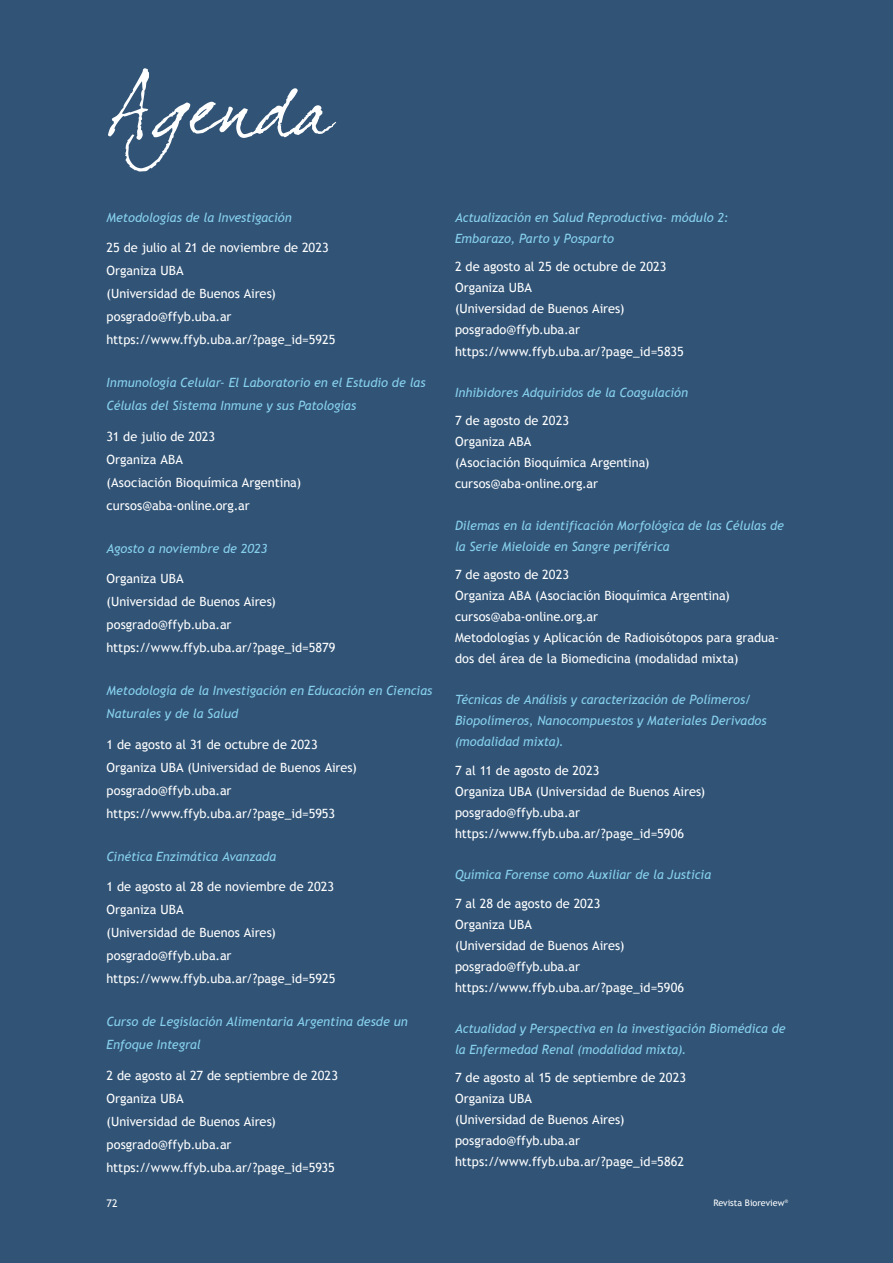
<style>
.page{position:relative;width:893px;height:1263px;background:#305376}
.page>*{position:absolute;margin:0;border:0;box-sizing:border-box;transform-origin:0 0}
.t1{font:12.75px/21px "Trebuchet MS";color:#fff}
.t2{font:italic 12.75px/21px "Trebuchet MS";letter-spacing:-.005em;color:#87d0ed}
.t3{font:10.5px "Trebuchet MS";color:#fff}
.t4{font:9px "Trebuchet MS";color:#fff}
</style>
<div class="page">
<svg style="left:109px;top:68px;width:227px;height:103px"></svg>
<p class="t2" style="left:106px;top:207px;width:187px">Metodologías de la Investigación</p>
<p class="t1" style="left:106px;top:237px;width:230px;line-height:23px">25 de julio al 21 de noviembre de 2023<br>Organiza UBA<br>(Universidad de Buenos Aires) posgrado@ffyb.uba.ar https://www.ffyb.uba.ar/?page_id=5925</p>
<p class="t2" style="left:106px;top:372px;width:321px;line-height:23px">Inmunología Celular- El Laboratorio en el Estudio de las<br>Células del Sistema Inmune y sus Patologías</p>
<p class="t1" style="left:106px;top:425px;width:196px;line-height:23px">31 de julio de 2023<br>Organiza ABA<br>(Asociación Bioquímica Argentina) cursos@aba-online.org.ar</p>
<p class="t2" style="left:106px;top:538px;width:162px">Agosto a noviembre de 2023</p>
<p class="t1" style="left:106px;top:568px;width:231px;line-height:23px">Organiza UBA<br>(Universidad de Buenos Aires) posgrado@ffyb.uba.ar https://www.ffyb.uba.ar/?page_id=5879</p>
<p class="t2" style="left:106px;top:680px;width:327px;line-height:23px">Metodología de la Investigación en Educación en Ciencias<br>Naturales y de la Salud</p>
<p class="t1" style="left:106px;top:733px;width:252px;line-height:23px">1 de agosto al 31 de octubre de 2023<br>Organiza UBA (Universidad de Buenos Aires) posgrado@ffyb.uba.ar https://www.ffyb.uba.ar/?page_id=5953</p>
<p class="t2" style="left:106px;top:846px;width:171px">Cinética Enzimática Avanzada</p>
<p class="t1" style="left:106px;top:875px;width:230px;line-height:23px">1 de agosto al 28 de noviembre de 2023<br>Organiza UBA<br>(Universidad de Buenos Aires) posgrado@ffyb.uba.ar https://www.ffyb.uba.ar/?page_id=5925</p>
<p class="t2" style="left:106px;top:1010px;width:303px;line-height:23px">Curso de Legislación Alimentaria Argentina desde un<br>Enfoque Integral</p>
<p class="t1" style="left:106px;top:1064px;width:233px;line-height:23px">2 de agosto al 27 de septiembre de 2023<br>Organiza UBA<br>(Universidad de Buenos Aires) posgrado@ffyb.uba.ar https://www.ffyb.uba.ar/?page_id=5935</p>
<p class="t2" style="left:455px;top:207px;width:275px">Actualización en Salud Reproductiva- módulo 2:<br>Embarazo, Parto y Posparto</p>
<p class="t1" style="left:455px;top:257px;width:230px">2 de agosto al 25 de octubre de 2023<br>Organiza UBA<br>(Universidad de Buenos Aires) posgrado@ffyb.uba.ar https://www.ffyb.uba.ar/?page_id=5835</p>
<p class="t2" style="left:455px;top:382px;width:235px">Inhibidores Adquiridos de la Coagulación</p>
<p class="t1" style="left:455px;top:410px;width:196px">7 de agosto de 2023<br>Organiza ABA<br>(Asociación Bioquímica Argentina) cursos@aba-online.org.ar</p>
<p class="t2" style="left:455px;top:515px;width:331px">Dilemas en la identificación Morfológica de las Células de la Serie Mieloide en Sangre periférica</p>
<p class="t1" style="left:455px;top:564px;width:326px">7 de agosto de 2023<br>Organiza ABA (Asociación Bioquímica Argentina) cursos@aba-online.org.ar<br>Metodologías y Aplicación de Radioisótopos para gradua&shy;dos del área de la Biomedicina (modalidad mixta)</p>
<p class="t2" style="left:455px;top:689px;width:313px">Técnicas de Análisis y caracterización de Polímeros/<br>Biopolímeros, Nanocompuestos y Materiales Derivados (modalidad mixta).</p>
<p class="t1" style="left:455px;top:760px;width:252px">7 al 11 de agosto de 2023<br>Organiza UBA (Universidad de Buenos Aires) posgrado@ffyb.uba.ar https://www.ffyb.uba.ar/?page_id=5906</p>
<p class="t2" style="left:455px;top:864px;width:258px">Química Forense como Auxiliar de la Justicia</p>
<p class="t1" style="left:455px;top:893px;width:231px">7 al 28 de agosto de 2023<br>Organiza UBA<br>(Universidad de Buenos Aires) posgrado@ffyb.uba.ar https://www.ffyb.uba.ar/?page_id=5906</p>
<p class="t2" style="left:455px;top:1018px;width:332px">Actualidad y Perspectiva en la investigación Biomédica de la Enfermedad Renal (modalidad mixta).</p>
<p class="t1" style="left:455px;top:1067px;width:233px">7 de agosto al 15 de septiembre de 2023<br>Organiza UBA<br>(Universidad de Buenos Aires) posgrado@ffyb.uba.ar https://www.ffyb.uba.ar/?page_id=5862</p>
<p class="t3" style="left:106px;top:1197px;width:13px">72</p>
<p class="t4" style="left:713px;top:1198px;width:76px">Revista Bioreview<sup>®</sup></p>
</div>
